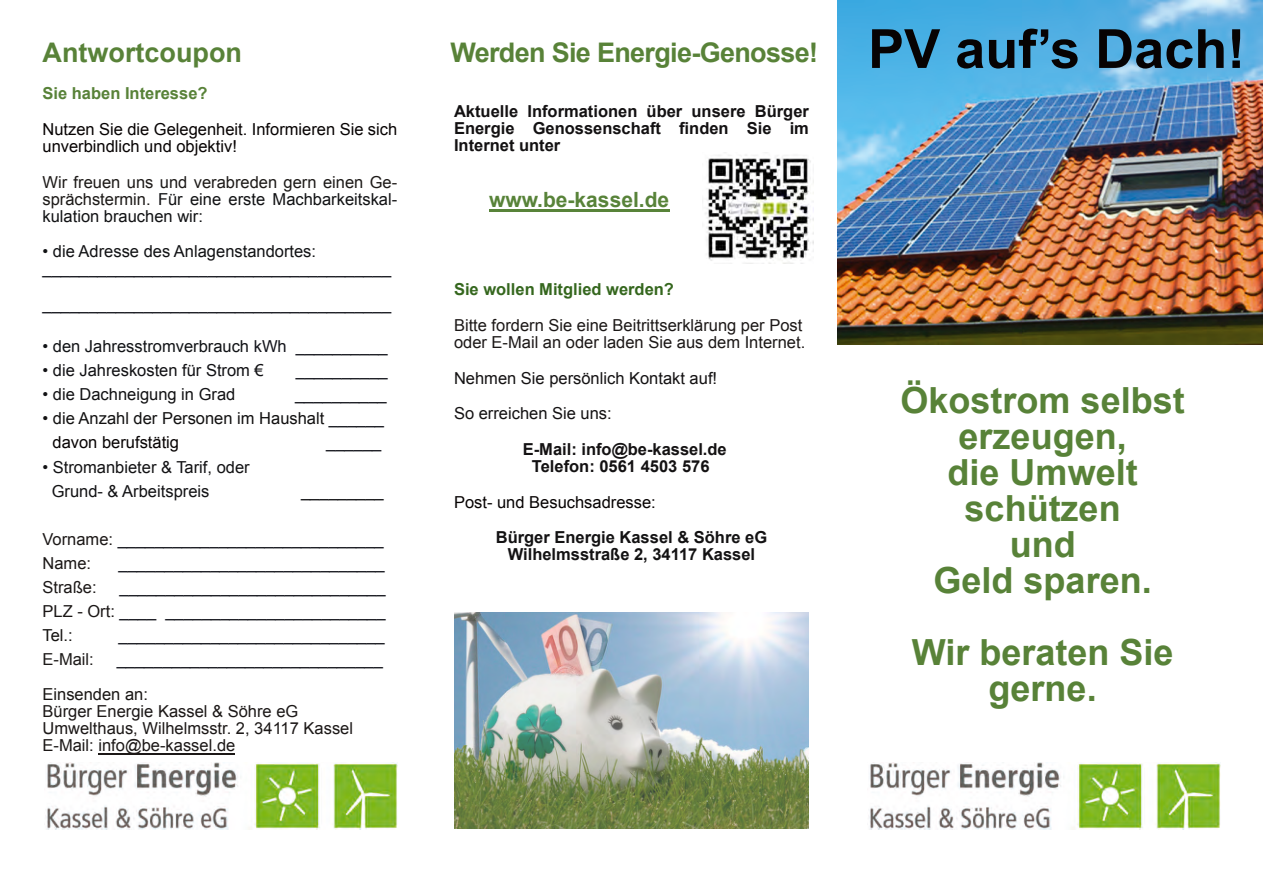
<style>
.page{position:relative;width:1263px;height:893px;background:#fff}
.page>*{position:absolute;margin:0;border:0;box-sizing:border-box;transform-origin:0 0}
.t1{font:700 54px "Arial";color:#070303}
.t2{font:700 36px/36px "Arial";color:#588238;text-align:center}
.t3{font:700 27px "Arial";letter-spacing:-.025em;color:#588238}
.t4{font:700 27px "Arial";color:#588238}
.t5{font:700 21px "Arial";color:#588339}
.t6{font:16.5px/24px "Arial";color:#13141b}
.t7{font:16.5px/17.1px "Arial";color:#1c1817}
.t8{font:700 16.5px/17.1px "Arial";color:#131112;text-align:justify}
.t9{font:16.5px/17.1px "Arial";color:#1d1a18;text-align:justify}
.t10{font:16.5px/17.1px "Arial";color:#070303}
.t11{font:16.5px/24px "Arial";color:#121214}
.t12{font:700 16.5px/17.1px "Arial";color:#131213;text-align:center}
.t13{font:16.5px/24px "Arial";color:#121111}
.t14{font:16.5px/35.7px "Arial";color:#141213}
.t15{font:16.5px "Arial";color:#111316}
.t16{font:16.5px "Arial";color:#111214}
.t17{font:16.5px "Arial";color:#111114}
.t18{font:700 16.5px "Arial";color:#35671e}
.t19{font:700 16.5px "Arial";color:#141213}
.t20{font:700 16.5px "Arial";color:#588238}
.t21{font:16.5px "Arial";color:#191614}
.t22{font:16.5px "Arial";color:#1d1a19}
.s1{color:#111214}
.s2{color:#13141b}
.s3{color:#070303}
.s4{color:#1c1817}
.s5{color:#1b1716}
.s6{color:#1a1615}
.s7{color:#151311}
.s8{font-style:inherit}
</style>
<div class="page">
<img style="left:837px;top:0;width:426px;height:345px">
<img style="left:869px;top:763px;width:351px;height:66px">
<hr style="left:98px;top:753px;width:137px;height:1px;background:#1c1817">
<hr style="left:489px;top:209px;width:180px;height:3px;background:#588339">
<img style="left:454px;top:612px;width:355px;height:216px">
<img style="left:46px;top:763px;width:351px;height:66px">
<img style="left:705px;top:154px;width:109px;height:110px">
<h3 class="t4" style="left:43px;top:42px;width:201px">Antwortcoupon</h3>
<h3 class="t3" style="left:450px;top:42px;width:369px">Werden Sie Energie-Genosse!</h3>
<p class="t8" style="left:454px;top:104px;width:356px">Aktuelle Informationen über unsere Bürger Energie Genossenschaft finden Sie im Internet unter</p>
<p class="t20" style="left:43px;top:87px;width:167px">Sie haben Interesse?</p>
<p class="t10" style="left:43px;top:122px;width:356px">Nutzen Sie die Gelegenheit. Informieren Sie sich unverbindlich und objektiv!</p>
<p class="t9" style="left:43px;top:175px;width:356px">Wir freuen uns und verabreden gern einen Ge&shy;sprächstermin. <span class="s1">Für eine erste Machbarkeitskal&shy;kulation brauchen wir:</span></p>
<p class="t16" style="left:43px;top:245px;width:275px">• die Adresse des Anlagenstandortes:</p>
<p class="t6" style="left:43px;top:252px;width:350px;line-height:35.7px">______________________________________ ______________________________________</p>
<p class="t15" style="left:43px;top:340px;width:347px">• den Jahresstromverbrauch <span class="s2">kWh __________</span></p>
<p class="t17" style="left:43px;top:364px;width:223px">• die Jahreskosten für Strom €</p>
<p class="t6" style="left:296px;top:360px;width:93px">__________</p>
<p class="t11" style="left:43px;top:384px;width:194px">• die Dachneigung in Grad</p>
<p class="t6" style="left:295px;top:384px;width:93px">__________</p>
<p class="t13" style="left:53px;top:408px;width:333px;text-indent:-10px">• die Anzahl der Personen im Haushalt <span class="s2">______ </span><span class="s3">davon berufstätig</span></p>
<p class="t6" style="left:326px;top:432px;width:57px">______</p>
<p class="t11" style="left:52px;top:456px;width:200px;text-indent:-9px">• Stromanbieter &amp; Tarif, oder<br>Grund- &amp; Arbeitspreis</p>
<p class="t11" style="left:301px;top:480px;width:84px">_________</p>
<p class="t6" style="left:43px;top:528px;width:343px"><span class="s4">Vorname:</span> _____________________________<br><span class="s5">Name:</span></p>
<p class="t6" style="left:119px;top:552px;width:268px">_____________________________</p>
<p class="t7" style="left:43px;top:580px;width:56px">Straße:</p>
<p class="t6" style="left:43px;top:576px;width:345px;text-align:justify;text-indent:77px">_____________________________ <span class="s6">PLZ - Ort:</span> ____ ________________________ <span class="s7">Tel.:</span></p>
<p class="t6" style="left:119px;top:624px;width:268px">_____________________________</p>
<p class="t22" style="left:43px;top:652px;width:53px">E-Mail:</p>
<p class="t6" style="left:117px;top:648px;width:268px">_____________________________</p>
<p class="t21" style="left:43px;top:688px;width:107px">Einsenden an:</p>
<p class="t7" style="left:43px;top:704px;width:312px">Bürger Energie Kassel &amp; Söhre eG<br>Umwelthaus, Wilhelmsstr. 2, 34117 Kassel<br>E-Mail: info@be-kassel.de</p>
<p class="t5" style="left:489px;top:192px;width:182px">www.be-kassel.de</p>
<p class="t18" style="left:454px;top:283px;width:221px">Sie wollen Mitglied werden?</p>
<p class="t7" style="left:454px;top:318px;width:353px">Bitte fordern Sie eine Beitrittserklärung per Post oder E-Mail an <span class="s8">oder laden Sie aus dem Internet</span>.</p>
<p class="t14" style="left:454px;top:362px;width:265px">Nehmen Sie persönlich Kontakt auf!<br>So erreichen Sie uns:</p>
<p class="t19" style="left:523px;top:443px;width:206px">E-Mail: info@be-kassel.de</p>
<p class="t8" style="left:532px;top:459px;width:179px">Telefon: 0561 4503 576</p>
<p class="t10" style="left:454px;top:495px;width:203px">Post- und Besuchsadresse:</p>
<p class="t12" style="left:496px;top:530px;width:273px">Bürger Energie Kassel &amp; Söhre eG<br>Wilhelmsstraße 2, 34117 Kassel</p>
<h1 class="t1" style="left:868px;top:29px;width:379px">PV auf’s Dach!</h1>
<h2 class="t2" style="left:900px;top:385px;width:286px">Ökostrom selbst erzeugen,<br>die Umwelt schützen<br>und<br>Geld sparen.</h2>
<h2 class="t2" style="left:912px;top:637px;width:263px">Wir beraten Sie gerne.</h2>
</div>
